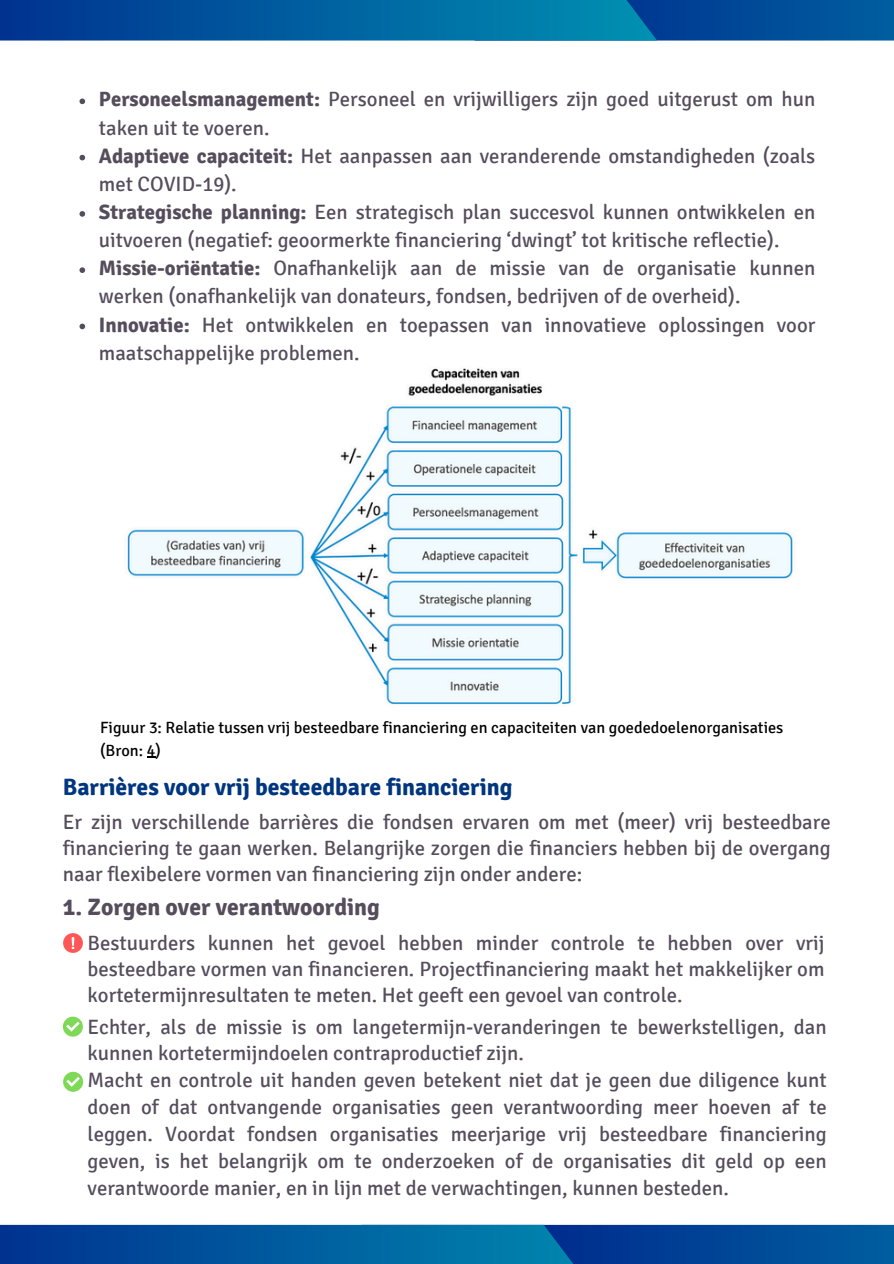
<style>
.page{position:relative;width:894px;height:1264px;background:#fff}
.page>*{position:absolute;margin:0;border:0;box-sizing:border-box;transform-origin:0 0}
.t1{font:700 23.7px "Signika";color:#00367f}
.t2{font:700 23.7px "Signika";color:#564d5c}
.t3{font:20.7px/28.2px "Signika";color:#564d5c}
.t4{font:16.35px/22.5px "Signika";color:#000}
.s1{font-weight:700}
</style>
<div class="page">
<svg style="left:657px;top:1224px;width:236px;height:39px;background:#05509b"></svg>
<svg style="left:0;top:1224px;width:657px;height:39px;background:#05589e"></svg>
<svg style="left:657px;top:0;width:236px;height:41px;background:#024e9a"></svg>
<div style="left:0;top:0;width:657px;height:41px;background:linear-gradient(to right,#003691,#008aaf)"></div>
<img style="left:127px;top:368px;width:666px;height:337px">
<svg style="left:79px;top:98px;width:6px;height:6px"></svg>
<svg style="left:79px;top:155px;width:6px;height:5px"></svg>
<svg style="left:79px;top:211px;width:6px;height:6px"></svg>
<svg style="left:79px;top:267px;width:6px;height:6px"></svg>
<svg style="left:79px;top:323px;width:6px;height:6px"></svg>
<svg style="left:147px;top:756px;width:8px;height:2px"></svg>
<div style="left:63px;top:1016px;width:20px;height:20px;background:#7ed957;border-radius:50%"></div>
<svg style="left:66px;top:1021px;width:14px;height:10px"></svg>
<svg style="left:63px;top:933px;width:20px;height:19px"></svg>
<div style="left:63px;top:1071px;width:20px;height:20px;background:#7ed957;border-radius:50%"></div>
<svg style="left:66px;top:1077px;width:14px;height:9px"></svg>
<p class="t3" style="left:99px;top:86px;width:717px"><span class="s1">Personeelsmanagement:</span> Personeel en vrijwilligers zijn goed uitgerust om hun taken uit te voeren.</p>
<p class="t3" style="left:99px;top:142px;width:717px"><span class="s1">Adaptieve capaciteit:</span> Het aanpassen aan veranderende omstandigheden (zoals met COVID-19).</p>
<p class="t3" style="left:99px;top:198px;width:717px"><span class="s1">Strategische planning:</span> Een strategisch plan succesvol kunnen ontwikkelen en uitvoeren (negatief: geoormerkte financiering ‘dwingt’ tot kritische reflectie).</p>
<p class="t3" style="left:99px;top:254px;width:717px"><span class="s1">Missie-oriëntatie:</span> Onafhankelijk aan de missie van de organisatie kunnen werken (onafhankelijk van donateurs, fondsen, bedrijven of de overheid).</p>
<p class="t3" style="left:99px;top:311px;width:717px"><span class="s1">Innovatie:</span> Het ontwikkelen en toepassen van innovatieve oplossingen voor maatschappelijke problemen.</p>
<p class="t4" style="left:100px;top:716px;width:684px">Figuur 3: Relatie tussen vrij besteedbare financiering en capaciteiten van goededoelenorganisaties (Bron: 4)</p>
<p class="t1" style="left:63px;top:772px;width:451px">Barrières voor vrij besteedbare financiering</p>
<h1 class="t3" style="left:63px;top:809px;width:769px;line-height:25.8px;text-align:justify">Er zijn verschillende barrières die fondsen ervaren om met (meer) vrij besteedbare financiering te gaan werken. Belangrijke zorgen die financiers hebben bij de overgang naar flexibelere vormen van financiering zijn onder andere:</h1>
<h1 class="t2" style="left:63px;top:893px;width:318px">1. Zorgen over verantwoording</h1>
<h2 class="t3" style="left:88px;top:930px;width:738px;line-height:25.8px;text-align:justify">Bestuurders kunnen het gevoel hebben minder controle te hebben over vrij besteedbare vormen van financieren. Projectfinanciering maakt het makkelijker om kortetermijnresultaten te meten. Het geeft een gevoel van controle.</h2>
<p class="t3" style="left:88px;top:1014px;width:740px;line-height:25.8px">Echter, als de missie is om langetermijn-veranderingen te bewerkstelligen, dan kunnen kortetermijndoelen contraproductief zijn.</p>
<p class="t3" style="left:88px;top:1066px;width:740px;line-height:27px;text-align:justify">Macht en controle uit handen geven betekent niet dat je geen due diligence kunt doen of dat ontvangende organisaties geen verantwoording meer hoeven af te leggen. Voordat fondsen organisaties meerjarige vrij besteedbare financiering geven, is het belangrijk om te onderzoeken of de organisaties dit geld op een verantwoorde manier, en in lijn met de verwachtingen, kunnen besteden.</p>
</div>
